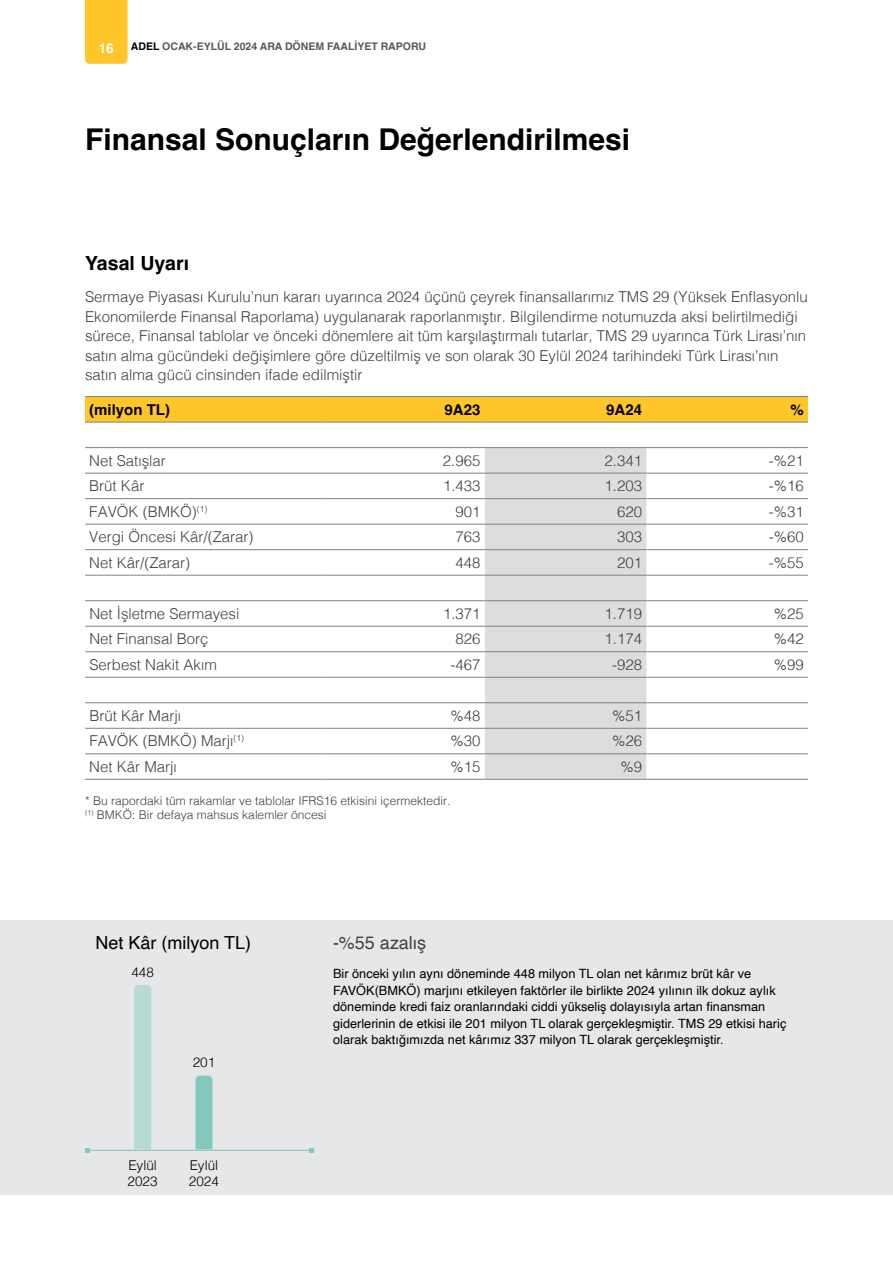
<style>
.page{position:relative;width:893px;height:1263px;background:#fff}
.page>*{position:absolute;margin:0;border:0;box-sizing:border-box;transform-origin:0 0}
.t1{font:700 30px "Helvetica";color:#000}
.t2{font:700 19.5px "Helvetica";color:#000}
.t3{font:18px "Helvetica";color:#000}
.t4{font:18px "Helvetica";letter-spacing:-.005em;color:#414042}
.t5{font:300 15px/19.5px "Helvetica";color:#414042}
.t6{font:700 15px "Helvetica";color:#000}
.t7{font:300 13.5px/16.2px "Helvetica";color:#000}
.t8{font:700 13.5px "Helvetica";color:#fff}
.t9{font:12.75px/16.5px "Helvetica";color:#000}
.t10{font:300 12px/14.4px "Helvetica";color:#414042}
.t11{font:700 10.5px "Helvetica";color:#58595b}
.s1{color:#000}
</style>
<div class="page">
<div style="left:0;top:921px;width:893px;height:274px;background:#e6e7e8"></div>
<hr style="left:87px;top:1150px;width:224px;height:1px;background:#84c7bc">
<svg style="left:85px;top:1148px;width:4px;height:4px"></svg>
<svg style="left:309px;top:1148px;width:4px;height:4px"></svg>
<div style="left:134px;top:985px;width:17px;height:164px;background:#b5dbd3"></div>
<svg style="left:195px;top:1076px;width:17px;height:73px"></svg>
<svg style="left:85px;top:397px;width:723px;height:25px;background:#fcc42a"></svg>
<div style="left:485px;top:448px;width:161px;height:331px;background:#dcddde"></div>
<hr style="left:85px;top:447px;width:238px;height:1px;background:#808285">
<hr style="left:323px;top:447px;width:162px;height:1px;background:#808285">
<hr style="left:485px;top:447px;width:161px;height:1px;background:#808285">
<hr style="left:646px;top:447px;width:162px;height:1px;background:#808285">
<hr style="left:85px;top:473px;width:238px;height:1px;background:#808285">
<hr style="left:323px;top:473px;width:162px;height:1px;background:#808285">
<hr style="left:485px;top:473px;width:161px;height:1px;background:#808285">
<hr style="left:646px;top:473px;width:162px;height:1px;background:#808285">
<hr style="left:85px;top:498px;width:238px;height:1px;background:#808285">
<hr style="left:323px;top:498px;width:162px;height:1px;background:#808285">
<hr style="left:485px;top:498px;width:161px;height:1px;background:#808285">
<hr style="left:646px;top:498px;width:162px;height:1px;background:#808285">
<hr style="left:85px;top:524px;width:238px;height:1px;background:#808285">
<hr style="left:323px;top:524px;width:162px;height:1px;background:#808285">
<hr style="left:485px;top:524px;width:161px;height:1px;background:#808285">
<hr style="left:646px;top:524px;width:162px;height:1px;background:#808285">
<hr style="left:85px;top:549px;width:238px;height:1px;background:#808285">
<hr style="left:323px;top:549px;width:162px;height:1px;background:#808285">
<hr style="left:485px;top:549px;width:161px;height:1px;background:#808285">
<hr style="left:646px;top:549px;width:162px;height:1px;background:#808285">
<hr style="left:85px;top:575px;width:238px;height:1px;background:#808285">
<hr style="left:323px;top:575px;width:162px;height:1px;background:#808285">
<hr style="left:485px;top:575px;width:161px;height:1px;background:#808285">
<hr style="left:646px;top:575px;width:162px;height:1px;background:#808285">
<hr style="left:85px;top:600px;width:238px;height:1px;background:#808285">
<hr style="left:323px;top:600px;width:162px;height:1px;background:#808285">
<hr style="left:485px;top:600px;width:161px;height:1px;background:#808285">
<hr style="left:646px;top:600px;width:162px;height:1px;background:#808285">
<hr style="left:85px;top:626px;width:238px;height:1px;background:#808285">
<hr style="left:323px;top:626px;width:162px;height:1px;background:#808285">
<hr style="left:485px;top:626px;width:161px;height:1px;background:#808285">
<hr style="left:646px;top:626px;width:162px;height:1px;background:#808285">
<hr style="left:85px;top:651px;width:238px;height:1px;background:#808285">
<hr style="left:323px;top:651px;width:162px;height:1px;background:#808285">
<hr style="left:485px;top:651px;width:161px;height:1px;background:#808285">
<hr style="left:646px;top:651px;width:162px;height:1px;background:#808285">
<hr style="left:85px;top:677px;width:238px;height:1px;background:#808285">
<hr style="left:323px;top:677px;width:162px;height:1px;background:#808285">
<hr style="left:485px;top:677px;width:161px;height:1px;background:#808285">
<hr style="left:646px;top:677px;width:162px;height:1px;background:#808285">
<hr style="left:85px;top:702px;width:238px;height:1px;background:#808285">
<hr style="left:323px;top:702px;width:162px;height:1px;background:#808285">
<hr style="left:485px;top:702px;width:161px;height:1px;background:#808285">
<hr style="left:646px;top:702px;width:162px;height:1px;background:#808285">
<hr style="left:85px;top:728px;width:238px;height:1px;background:#808285">
<hr style="left:85px;top:753px;width:238px;height:1px;background:#808285">
<hr style="left:85px;top:779px;width:238px;height:1px;background:#808285">
<hr style="left:323px;top:728px;width:162px;height:1px;background:#808285">
<hr style="left:323px;top:753px;width:162px;height:1px;background:#808285">
<hr style="left:323px;top:779px;width:162px;height:1px;background:#808285">
<hr style="left:485px;top:728px;width:161px;height:1px;background:#808285">
<hr style="left:485px;top:753px;width:161px;height:1px;background:#808285">
<hr style="left:485px;top:779px;width:161px;height:1px;background:#808285">
<hr style="left:646px;top:728px;width:162px;height:1px;background:#808285">
<hr style="left:646px;top:753px;width:162px;height:1px;background:#808285">
<hr style="left:646px;top:779px;width:162px;height:1px;background:#808285">
<hr style="left:85px;top:396px;width:238px;height:1px;background:#808285">
<hr style="left:323px;top:396px;width:162px;height:1px;background:#808285">
<hr style="left:485px;top:396px;width:161px;height:1px;background:#808285">
<hr style="left:646px;top:396px;width:162px;height:1px;background:#808285">
<hr style="left:85px;top:422px;width:238px;height:1px;background:#808285">
<hr style="left:323px;top:422px;width:162px;height:1px;background:#808285">
<hr style="left:485px;top:422px;width:161px;height:1px;background:#808285">
<hr style="left:646px;top:422px;width:162px;height:1px;background:#808285">
<div style="left:85px;top:0;width:43px;height:64px;background:#ffc629"></div>
<p class="t8" style="left:99px;top:40px;width:17px">16</p>
<p class="t11" style="left:131px;top:40px;width:297px"><span class="s1">ADEL</span> OCAK-EYLÜL 2024 ARA DÖNEM FAALİYET RAPORU</p>
<h1 class="t1" style="left:85px;top:121px;width:547px">Finansal Sonuçların Değerlendirilmesi</h1>
<h2 class="t2" style="left:85px;top:251px;width:106px">Yasal Uyarı</h2>
<p class="t5" style="left:85px;top:286px;width:724px">Sermaye Piyasası Kurulu’nun kararı uyarınca 2024 üçünü çeyrek finansallarımız TMS 29 (Yüksek Enflasyonlu Ekonomilerde Finansal Raporlama) uygulanarak raporlanmıştır. Bilgilendirme notumuzda aksi belirtilmediği sürece, Finansal tablolar ve önceki dönemlere ait tüm karşılaştırmalı tutarlar, TMS 29 uyarınca Türk Lirası’nın satın alma gücündeki değişimlere göre düzeltilmiş ve son olarak 30 Eylül 2024 tarihindeki Türk Lirası’nın satın alma gücü cinsinden ifade edilmiştir</p>
<p class="t6" style="left:89px;top:400px;width:82px">(milyon TL)</p>
<p class="t6" style="left:445px;top:400px;width:37px">9A23</p>
<p class="t6" style="left:606px;top:400px;width:37px">9A24</p>
<p class="t6" style="left:790px;top:400px;width:15px">%</p>
<p class="t5" style="left:89px;top:450px;width:78px">Net Satışlar</p>
<p class="t5" style="left:443px;top:450px;width:39px">2.965</p>
<p class="t5" style="left:605px;top:450px;width:39px">2.341</p>
<p class="t5" style="left:769px;top:450px;width:37px">-%21</p>
<p class="t5" style="left:89px;top:475px;width:57px">Brüt Kâr</p>
<p class="t5" style="left:443px;top:475px;width:39px">1.433</p>
<p class="t5" style="left:605px;top:475px;width:39px">1.203</p>
<p class="t5" style="left:769px;top:475px;width:37px">-%16</p>
<p class="t5" style="left:89px;top:501px;width:120px">FAVÖK (BMKÖ)<sup>(1)</sup></p>
<p class="t5" style="left:455px;top:501px;width:27px">901</p>
<p class="t5" style="left:617px;top:501px;width:27px">620</p>
<p class="t5" style="left:769px;top:501px;width:37px">-%31</p>
<p class="t5" style="left:89px;top:526px;width:166px">Vergi Öncesi Kâr/(Zarar)</p>
<p class="t5" style="left:455px;top:526px;width:27px">763</p>
<p class="t5" style="left:617px;top:526px;width:27px">303</p>
<p class="t5" style="left:769px;top:526px;width:37px">-%60</p>
<p class="t5" style="left:89px;top:552px;width:102px">Net Kâr/(Zarar)</p>
<p class="t5" style="left:455px;top:552px;width:27px">448</p>
<p class="t5" style="left:617px;top:552px;width:27px">201</p>
<p class="t5" style="left:769px;top:552px;width:37px">-%55</p>
<p class="t5" style="left:89px;top:603px;width:152px">Net İşletme Sermayesi</p>
<p class="t5" style="left:443px;top:603px;width:39px">1.371</p>
<p class="t5" style="left:605px;top:603px;width:39px">1.719</p>
<p class="t5" style="left:774px;top:603px;width:32px">%25</p>
<p class="t5" style="left:89px;top:628px;width:121px">Net Finansal Borç</p>
<p class="t5" style="left:456px;top:628px;width:27px">826</p>
<p class="t5" style="left:605px;top:628px;width:39px">1.174</p>
<p class="t5" style="left:774px;top:628px;width:32px">%42</p>
<p class="t5" style="left:89px;top:654px;width:129px">Serbest Nakit Akım</p>
<p class="t5" style="left:451px;top:654px;width:32px">-467</p>
<p class="t5" style="left:612px;top:654px;width:32px">-928</p>
<p class="t5" style="left:774px;top:654px;width:32px">%99</p>
<p class="t5" style="left:89px;top:705px;width:93px">Brüt Kâr Marjı</p>
<p class="t5" style="left:451px;top:705px;width:32px">%48</p>
<p class="t5" style="left:612px;top:705px;width:32px">%51</p>
<p class="t5" style="left:89px;top:730px;width:156px">FAVÖK (BMKÖ) Marjı<sup>(1)</sup></p>
<p class="t5" style="left:450px;top:730px;width:32px">%30</p>
<p class="t5" style="left:612px;top:730px;width:32px">%26</p>
<p class="t5" style="left:89px;top:756px;width:89px">Net Kâr Marjı</p>
<p class="t5" style="left:450px;top:756px;width:32px">%15</p>
<p class="t5" style="left:620px;top:756px;width:23px">%9</p>
<p class="t10" style="left:85px;top:792px;width:367px">* Bu rapordaki tüm rakamlar ve tablolar IFRS16 etkisini içermektedir. <sup>(1)</sup> BMKÖ: Bir defaya mahsus kalemler öncesi</p>
<p class="t3" style="left:95px;top:929px;width:157px">Net Kâr (milyon TL)</p>
<p class="t7" style="left:131px;top:963px;width:24px">448</p>
<p class="t7" style="left:193px;top:1053px;width:24px">201</p>
<p class="t7" style="left:128px;top:1156px;width:32px">Eylül<br>2023</p>
<p class="t7" style="left:189px;top:1156px;width:32px">Eylül<br>2024</p>
<p class="t4" style="left:333px;top:929px;width:95px">-%55 azalış</p>
<p class="t9" style="left:333px;top:966px;width:455px">Bir önceki yılın aynı döneminde 448 milyon TL olan net kârımız brüt kâr ve FAVÖK(BMKÖ) marjını etkileyen faktörler ile birlikte 2024 yılının ilk dokuz aylık döneminde kredi faiz oranlarındaki ciddi yükseliş dolayısıyla artan finansman giderlerinin de etkisi ile 201 milyon TL olarak gerçekleşmiştir. TMS 29 etkisi hariç olarak baktığımızda net kârımız 337 milyon TL olarak gerçekleşmiştir.</p>
</div>
